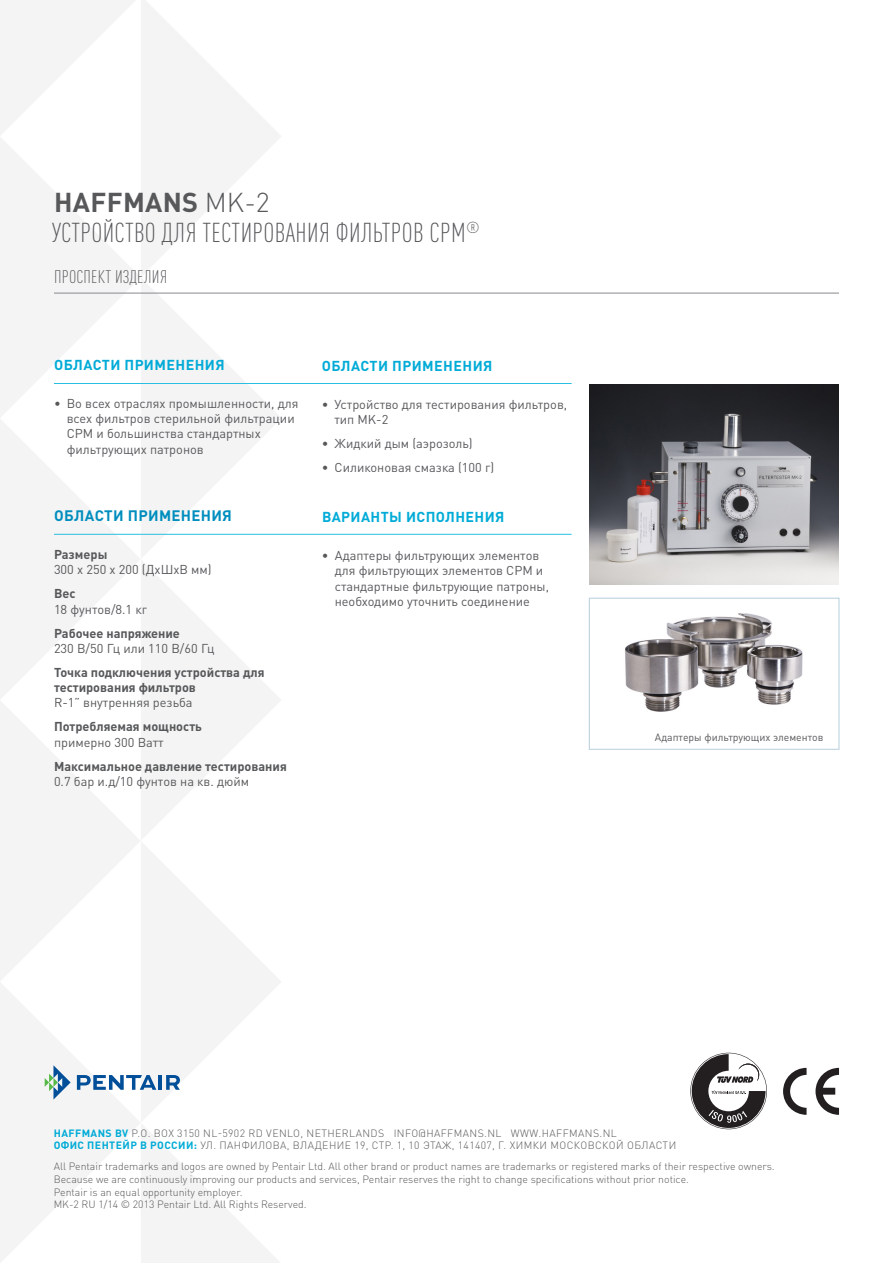
<style>
.page{position:relative;width:893px;height:1263px;background:#fff}
.page>*{position:absolute;margin:0;border:0;box-sizing:border-box;transform-origin:0 0}
.C_Descriptor_Title{font:300 condensed 27px "DIN Pro";letter-spacing:.01em;color:#57585a}
.BrandedProductLine_T{font:700 27px "DIN Pro";letter-spacing:.01em;color:#57585a}
.C_TitleSection{font:300 condensed 18px "DIN Pro";letter-spacing:.01em;color:#57585a}
.C_SubTitleBodyCopy{font:700 15px "DIN Pro";letter-spacing:.02em;color:#008ebe}
.C_SubTitleBodyCopy-2{font:700 14.25px "DIN Pro";letter-spacing:.03em;color:#00abd7}
.C_BodyCopy{font:12.75px/15.3px "DIN Pro";color:#57585a}
.C_BodyCopy-2{font:700 12.75px/15.3px "DIN Pro";color:#57585a}
.B_LegalLine{font:300 10.5px "DIN Pro";color:#57585a}
.B_Signature_SolPlatf{font:300 10.5px/12.8px "DIN Pro";letter-spacing:.04em;color:#57585a}
.C_Caption{font:10.5px "DIN Pro";color:#57585a}
.s1{font-weight:300}
.s2{font-weight:700}
.s3{font-weight:400}
.s4{font-weight:700;color:#00abd7}
</style>
<div class="page">
<svg style="left:0;top:0;width:280px;height:136px"></svg>
<svg style="left:0;top:136px;width:282px;height:282px"></svg>
<svg style="left:0;top:418px;width:282px;height:282px"></svg>
<svg style="left:0;top:700px;width:281px;height:282px"></svg>
<svg style="left:0;top:982px;width:280px;height:281px"></svg>
<svg style="left:45px;top:1065px;width:26px;height:34px"></svg>
<svg style="left:77px;top:1075px;width:79px;height:15px"></svg>
<hr style="left:159px;top:1075px;width:3px;height:15px;background:#014e99">
<svg style="left:166px;top:1075px;width:14px;height:15px"></svg>
<svg style="left:783px;top:1068px;width:23px;height:47px"></svg>
<svg style="left:815px;top:1068px;width:24px;height:47px"></svg>
<svg style="left:690px;top:1053px;width:77px;height:76px"></svg>
<hr style="left:54px;top:383px;width:518px;height:1px;background:#2abee0">
<hr style="left:54px;top:293px;width:785px;height:1px;background:#87898c">
<hr style="left:54px;top:534px;width:518px;height:1px;background:#2abee0">
<img style="left:589px;top:384px;width:250px;height:200px">
<img style="left:625px;top:613px;width:178px;height:99px">
<div style="left:589px;top:598px;width:250px;height:151px;border:1px solid #b7cfdd"></div>
<p class="BrandedProductLine_T" style="left:54px;top:180px;width:217px">HAFFMANS <span class="s1">MK-2</span></p>
<p class="C_Descriptor_Title" style="left:52px;top:214px;width:429px">УСТРОЙСТВО ДЛЯ ТЕСТИРОВАНИЯ ФИЛЬТРОВ CPM<sup>®</sup></p>
<p class="C_TitleSection" style="left:54px;top:264px;width:115px">ПРОСПЕКТ ИЗДЕЛИЯ</p>
<p class="C_SubTitleBodyCopy-2" style="left:54px;top:353px;width:172px">ОБЛАСТИ ПРИМЕНЕНИЯ</p>
<p class="C_BodyCopy" style="left:67px;top:394px;width:233px;text-indent:-13px">• Во всех отраслях промышленности, для всех фильтров стерильной фильтрации<br>CPM и большинства стандартных фильтрующих патронов</p>
<p class="C_SubTitleBodyCopy-2" style="left:322px;top:354px;width:172px">ОБЛАСТИ ПРИМЕНЕНИЯ</p>
<p class="C_BodyCopy" style="left:335px;top:395px;width:234px;text-indent:-13px">• Устройство для тестирования фильтров, тип MK-2</p>
<p class="C_BodyCopy" style="left:322px;top:435px;width:152px">• Жидкий дым (аэрозоль)</p>
<p class="C_BodyCopy" style="left:322px;top:459px;width:174px">• Силиконовая смазка (100 г)</p>
<p class="C_SubTitleBodyCopy" style="left:54px;top:503px;width:179px">ОБЛАСТИ ПРИМЕНЕНИЯ</p>
<p class="C_SubTitleBodyCopy-2" style="left:322px;top:505px;width:184px">ВАРИАНТЫ ИСПОЛНЕНИЯ</p>
<p class="C_BodyCopy" style="left:54px;top:545px;width:159px"><span class="s2">Размеры<br></span>300 x 250 x 200 (ДxШxВ мм)</p>
<p class="C_BodyCopy" style="left:54px;top:585px;width:95px"><span class="s2">Вес<br></span>18 фунтов/8.1 кг</p>
<p class="C_BodyCopy" style="left:54px;top:624px;width:162px"><span class="s2">Рабочее напряжение<br></span>230 В/50 Гц или 110 В/60 Гц</p>
<p class="C_BodyCopy-2" style="left:54px;top:663px;width:212px">Точка подключения устройства для тестирования фильтров<br><span class="s3">R-1” внутренняя резьба</span></p>
<p class="C_BodyCopy-2" style="left:54px;top:717px;width:149px">Потребляемая мощность <span class="s3">примерно 300 Ватт</span></p>
<p class="C_BodyCopy-2" style="left:54px;top:757px;width:234px">Максимальное давление тестирования<br><span class="s3">0.7 бар и.д/10 фунтов на кв. дюйм</span></p>
<p class="C_BodyCopy" style="left:335px;top:547px;width:216px;text-indent:-13px">• Адаптеры фильтрующих элементов для фильтрующих элементов CPM и стандартные фильтрующие патроны, необходимо уточнить соединение</p>
<p class="C_Caption" style="left:655px;top:729px;width:170px">Адаптеры фильтрующих элементов</p>
<p class="B_Signature_SolPlatf" style="left:54px;top:1125px;width:624px"><span class="s4">HAFFMANS BV</span> P.O. BOX 3150 NL-5902 RD VENLO, NETHERLANDS INFO@HAFFMANS.NL WWW.HAFFMANS.NL<br><span class="s4">ОФИС ПЕНТЕЙР В РОССИИ:</span> УЛ. ПАНФИЛОВА, ВЛАДЕНИЕ 19, СТР. 1, 10 ЭТАЖ, 141407, Г. ХИМКИ МОСКОВСКОЙ ОБЛАСТИ</p>
<p class="B_LegalLine" style="left:54px;top:1158px;width:722px">All Pentair trademarks and logos are owned by Pentair Ltd. All other brand or product names are trademarks or registered marks of their respective owners.</p>
<p class="B_LegalLine" style="left:54px;top:1171px;width:637px">Because we are continuously improving our products and services, Pentair reserves the right to change specifications without prior notice.</p>
<p class="B_LegalLine" style="left:54px;top:1184px;width:190px">Pentair is an equal opportunity employer.</p>
<p class="B_LegalLine" style="left:54px;top:1196px;width:254px">MK-2 RU 1/14 © 2013 Pentair Ltd. All Rights Reserved.</p>
</div>
